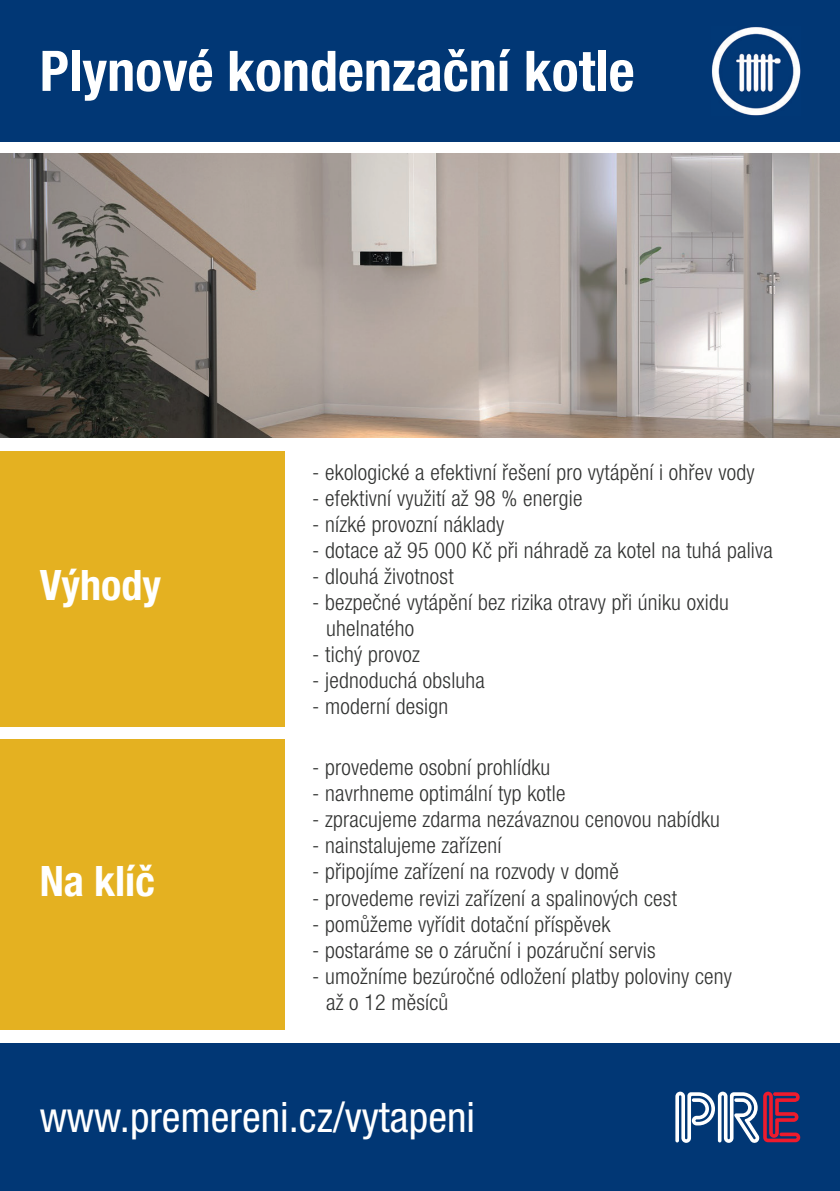
<style>
.page{position:relative;width:840px;height:1191px;background:#fff}
.page>*{position:absolute;margin:0;border:0;box-sizing:border-box;transform-origin:0 0}
.t1{font:700 condensed 56px "Helvetica Neue LT Pro";color:#fff}
.t2{font:condensed 42px "Helvetica Neue LT Pro";color:#fff}
.t3{font:700 condensed 42px "Helvetica Neue LT Pro";color:#fff}
.t4{font:300 condensed 22px/26px "Helvetica Neue LT Pro";letter-spacing:.01em;color:#323332}
</style>
<div class="page">
<img style="left:0;top:153px;width:839px;height:285px">
<div style="left:0;top:0;width:839px;height:142px;background:#013775"></div>
<div style="left:0;top:451px;width:284px;height:276px;background:#e4b121"></div>
<div style="left:0;top:739px;width:284px;height:290px;background:#e4b121"></div>
<div style="left:0;top:1043px;width:839px;height:148px;background:#013775"></div>
<svg style="left:675px;top:1091px;width:124px;height:52px"></svg>
<img style="left:711px;top:27px;width:88px;height:88px">
<h1 class="t1" style="left:40px;top:37px;width:596px">Plynové kondenzační kotle</h1>
<h2 class="t3" style="left:40px;top:560px;width:123px">Výhody</h2>
<h2 class="t3" style="left:40px;top:855px;width:116px">Na klíč</h2>
<p class="t4" style="left:312px;top:459px;width:443px">- ekologické a efektivní řešení pro vytápění i ohřev vody</p>
<p class="t4" style="left:312px;top:485px;width:272px">- efektivní využití až 98 % energie</p>
<p class="t4" style="left:312px;top:511px;width:193px">- nízké provozní náklady</p>
<p class="t4" style="left:312px;top:537px;width:462px">- dotace až 95 000 Kč při náhradě za kotel na tuhá paliva</p>
<p class="t4" style="left:312px;top:563px;width:143px">- dlouhá životnost</p>
<p class="t4" style="left:326px;top:589px;width:404px;text-indent:-14px">- bezpečné vytápění bez rizika otravy při úniku oxidu uhelnatého</p>
<p class="t4" style="left:312px;top:641px;width:109px">- tichý provoz</p>
<p class="t4" style="left:312px;top:667px;width:174px">- jednoduchá obsluha</p>
<p class="t4" style="left:312px;top:693px;width:138px">- moderní design</p>
<p class="t4" style="left:312px;top:754px;width:239px">- provedeme osobní prohlídku</p>
<p class="t4" style="left:312px;top:780px;width:254px">- navrhneme optimální typ kotle</p>
<p class="t4" style="left:312px;top:806px;width:409px">- zpracujeme zdarma nezávaznou cenovou nabídku</p>
<p class="t4" style="left:312px;top:832px;width:191px">- nainstalujeme zařízení</p>
<p class="t4" style="left:312px;top:858px;width:308px">- připojíme zařízení na rozvody v domě</p>
<p class="t4" style="left:312px;top:884px;width:366px">- provedeme revizi zařízení a spalinových cest</p>
<p class="t4" style="left:312px;top:910px;width:299px">- pomůžeme vyřídit dotační příspěvek</p>
<p class="t4" style="left:312px;top:936px;width:345px">- postaráme se o záruční i pozáruční servis</p>
<p class="t4" style="left:326px;top:962px;width:407px;text-indent:-14px">- umožníme bezúročné odložení platby poloviny ceny až o 12 měsíců</p>
<h2 class="t2" style="left:40px;top:1093px;width:436px">www.premereni.cz/vytapeni</h2>
</div>
